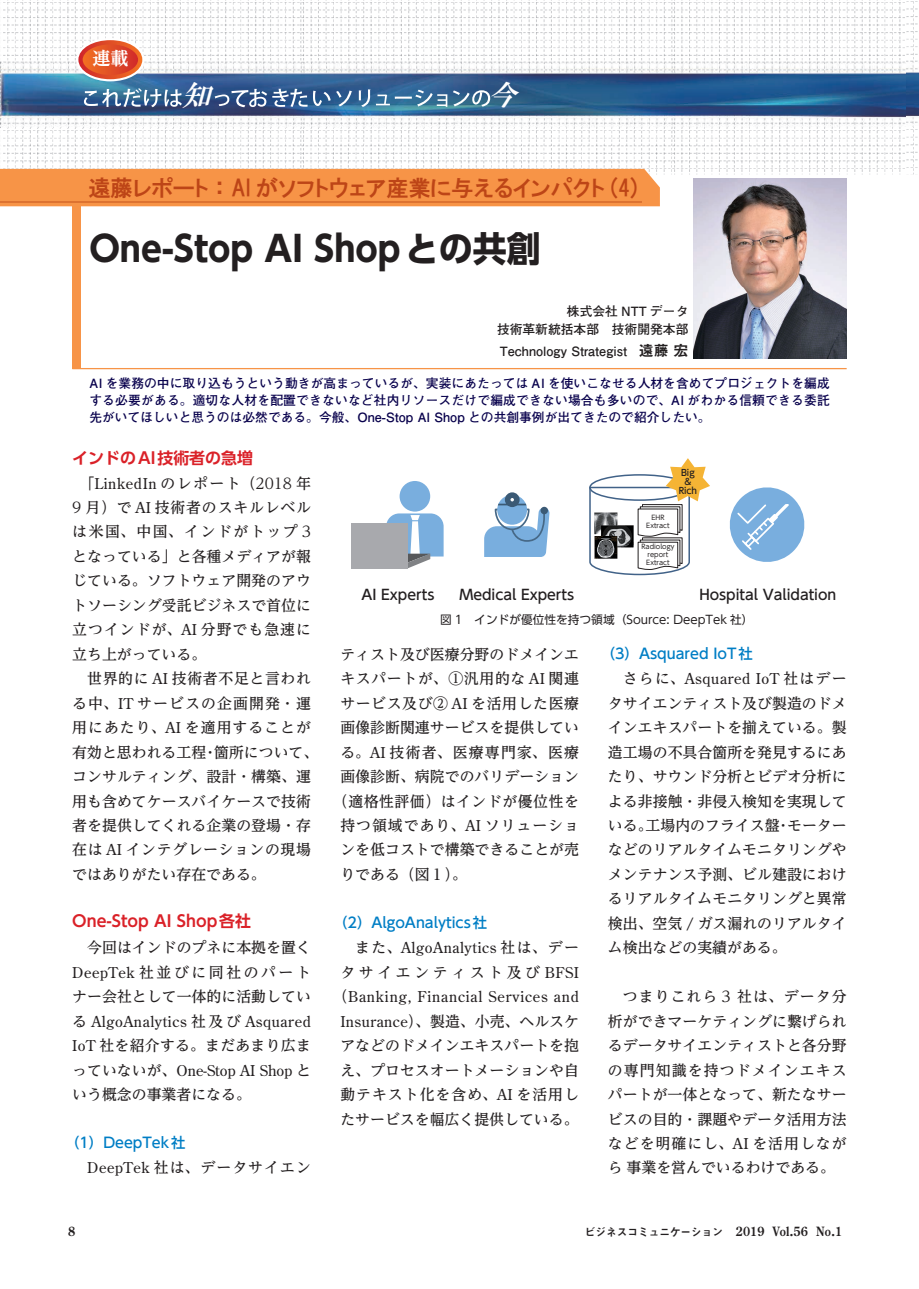
<style>
.page{position:relative;width:919px;height:1289px;background:#fff}
.page>*{position:absolute;margin:0;border:0;box-sizing:border-box;transform-origin:0 0}
.t1{font:700 35.1px "UD Shin Go Pro";color:#231f20}
.t2{font:italic 28.2px "HGP Mincho E";color:#fff}
.t3{font:22.35px "HGP Gothic E";letter-spacing:-.01em;color:#bd4517}
.t4{font:700 18px "UD Reimin Pro";color:#fff}
.t5{font:700 15.9px "UD Shin Go Pro De";color:#da2128}
.t6{font:500 14.85px/24.5px "UD Reimin Pro";color:#231f20;text-align:justify}
.t7{font:14.85px "Century Old Style";letter-spacing:.04em;color:#231f20}
.t8{font:14.85px "Century Old Style";color:#231f20}
.t9{font:500 14.85px "UD Reimin Pro";letter-spacing:.07em;color:#231f20}
.t10{font:500 14.85px "UD Reimin Pro";letter-spacing:.045em;color:#231f20}
.t11{font:500 14.85px "UD Reimin Pro";letter-spacing:.04em;color:#231f20}
.t12{font:500 14.85px "UD Reimin Pro";letter-spacing:.08em;color:#231f20}
.t13{font:500 14.85px "UD Reimin Pro";letter-spacing:.035em;color:#231f20}
.t14{font:500 14.85px "UD Reimin Pro";letter-spacing:.065em;color:#231f20}
.t15{font:500 14.85px "UD Reimin Pro";letter-spacing:.24em;color:#231f20}
.t16{font:500 14.4px "UD Shin Go Pro";color:#007ec5}
.t17{font:500 14.1px "UD Shin Go Pro";color:#231f20}
.t18{font:700 12.75px/17px "Futo Go B101 Pro";color:#08014c;text-align:justify}
.t19{font:700 12.75px/18.1px "Futo Go B101 Pro";color:#231f20;text-align:right}
.t20{font:700 12.75px "Century Old Style";color:#231f20;scale:.85 1}
.t21{font:11.7px "UD Shin Go Pro";color:#231f20}
.t22{font:500 8.85px/8.9px "UD Shin Go Pro";color:#231f20;text-align:center}
.t23{font:6.75px/7.8px "UD Shin Go Pro";color:#231f20;text-align:center}
.s1{font-family:"Midashi Go Pro MB31";font-weight:400;font-size:14.85px}
.s2{font-family:"Century Old Style";font-weight:400}
.s3{font-weight:400}
.s4{font-family:"UD Reimin Pro";font-weight:500}
.s5{font-family:"Midashi Go Pro MB31";font-weight:400;font-size:10.65px}
</style>
<div class="page">
<img style="left:1px;top:0;width:917px;height:174px">
<img style="left:0;top:60px;width:918px;height:67px">
<svg style="left:84px;top:88px;width:98px;height:19px"></svg>
<svg style="left:215px;top:89px;width:92px;height:18px"></svg>
<svg style="left:313px;top:91px;width:17px;height:15px"></svg>
<svg style="left:336px;top:91px;width:16px;height:15px"></svg>
<svg style="left:359px;top:89px;width:11px;height:18px"></svg>
<svg style="left:376px;top:90px;width:71px;height:17px"></svg>
<svg style="left:453px;top:90px;width:37px;height:17px"></svg>
<div style="left:76px;top:38px;width:68px;height:43px;border:9px solid #fff;border-radius:50%"></div>
<svg style="left:80px;top:42px;width:60px;height:35px;background:#e06341"></svg>
<div style="left:78px;top:40px;width:64px;height:39px;border:4px solid #fff;border-radius:50%"></div>
<img style="left:693px;top:178px;width:153px;height:180px">
<div style="left:0;top:169px;width:660px;height:37px;background:#f79447"></div>
<hr style="left:0;top:201px;width:641px;height:1px;background:#dd7331">
<div style="left:72px;top:206px;width:9px;height:163px;background:#f79447"></div>
<hr style="left:72px;top:368px;width:774px;height:1px;background:#f79447">
<div style="left:399px;top:481px;width:31px;height:30px;background:#79aede;border-radius:50%"></div>
<svg style="left:386px;top:513px;width:57px;height:55px"></svg>
<div style="left:351px;top:523px;width:56px;height:45px;background:#a8a9ad"></div>
<div style="left:505px;top:492px;width:14px;height:15px;background:#3b5a75;border-radius:50%"></div>
<svg style="left:484px;top:498px;width:65px;height:59px"></svg>
<div style="left:540px;top:507px;width:8px;height:7px;background:#3b5a75;border-radius:50%"></div>
<svg style="left:589px;top:458px;width:121px;height:118px"></svg>
<svg style="left:729px;top:487px;width:76px;height:75px"></svg>
<p class="t4" style="left:113px;top:43px;width:37px">連載</p>
<p class="t4" style="left:92px;top:44px;width:37px">連載</p>
<h2 class="t2" style="left:182px;top:81px;width:55px">知　</h2>
<h2 class="t2" style="left:488px;top:80px;width:37px">今</h2>
<h3 class="t3" style="left:88px;top:177px;width:551px">遠藤レポート： AI がソフトウェア産業に与えるインパクト (4)</h3>
<h1 class="t1" style="left:89px;top:220px;width:453px">One-Stop AI Shopとの共創</h1>
<p class="t19" style="left:497px;top:301px;width:193px">株式会社 NTT データ<br>技術革新統括本部　技術開発本部</p>
<p class="t19" style="left:499px;top:341px;width:190px">Technology Strategist <span class="s1">遠藤 宏</span></p>
<p class="t18" style="left:89px;top:373px;width:742px">AI を業務の中に取り込もうという動きが高まっているが、実装にあたっては AI を使いこなせる人材を含めてプロジェクトを編成する必要がある。適切な人材を配置できないなど社内リソースだけで編成できない場合も多いので、AI がわかる信頼できる委託先がいてほしいと思うのは必然である。今般、One-Stop AI Shop との共創事例が出てきたので紹介したい。</p>
<p class="t5" style="left:72px;top:445px;width:182px">インドのAI技術者の急増</p>
<p class="t6" style="left:72px;top:470px;width:240px;text-indent:7px">「<span class="s2">LinkedIn</span> のレポート（<span class="s3">2018</span> 年<span class="s3">9</span> 月）で <span class="s2">AI</span> 技術者のスキルレベルは米国、中国、インドがトップ <span class="s3">3</span>となっている」と各種メディアが報じている。ソフトウェア開発のアウトソーシング受託ビジネスで首位に立つインドが、<span class="s2">AI</span> 分野でも急速に立ち上がっている。</p>
<p class="t6" style="left:72px;top:666px;width:247px;text-align:left;text-indent:15px">世界的に <span class="s2">AI</span> 技術者不足と言われる中、<span class="s2">IT</span> サービスの企画開発<span class="s3">・</span>運用にあたり、<span class="s2">AI</span> を適用することが有効と思われる工程<span class="s3">・</span>箇所について、コンサルティング、設計<span class="s3">・</span>構築、運用も含めてケースバイケースで技術者を提供してくれる企業の登場<span class="s3">・</span>存在は <span class="s2">AI</span> インテグレーションの現場ではありがたい存在である。</p>
<p class="t5" style="left:72px;top:908px;width:180px">One-Stop AI Shop各社</p>
<p class="t6" style="left:72px;top:935px;width:240px;text-indent:15px">今回はインドのプネに本拠を置く<span class="s2">DeepTek</span> 社並びに同社のパートナー会社として一体的に活動してい</p>
<p class="t7" style="left:72px;top:1011px;width:240px"><span class="s4">る</span> AlgoAnalytics <span class="s4">社及び</span> Asquared</p>
<p class="t6" style="left:72px;top:1032px;width:240px"><span class="s2">IoT</span> 社を紹介する。まだあまり広ま</p>
<p class="t8" style="left:72px;top:1060px;width:240px"><span class="s4">っていないが、</span>One-Stop AI Shop <span class="s4">と</span></p>
<p class="t6" style="left:72px;top:1081px;width:180px">いう概念の事業者になる。</p>
<p class="t16" style="left:65px;top:1131px;width:122px">（1）DeepTek社</p>
<p class="t9" style="left:87px;top:1155px;width:225px"><span class="s2">DeepTek</span> 社は、データサイエン</p>
<p class="t22" style="left:678px;top:468px;width:20px">Big &amp;<br>Rich</p>
<p class="t23" style="left:646px;top:513px;width:25px">EHR<br>Extract</p>
<p class="t23" style="left:641px;top:542px;width:34px">Radiology report<br>Extract</p>
<p class="t17" style="left:361px;top:582px;width:74px">AI Experts</p>
<p class="t17" style="left:459px;top:582px;width:116px">Medical Experts</p>
<p class="t17" style="left:699px;top:582px;width:138px">Hospital Validation</p>
<p class="t21" style="left:440px;top:610px;width:315px">図 1　インドが優位性を持つ領域（Source: DeepTek 社）</p>
<p class="t6" style="left:340px;top:641px;width:240px">ティスト及び医療分野のドメインエ</p>
<p class="t10" style="left:340px;top:666px;width:240px">キスパートが、①汎用的な <span class="s2">AI</span> 関連</p>
<p class="t11" style="left:340px;top:691px;width:240px">サービス及び② <span class="s2">AI</span> を活用した医療</p>
<p class="t6" style="left:340px;top:715px;width:240px">画像診断関連サービスを提供してい</p>
<p class="t12" style="left:340px;top:739px;width:240px">る。<span class="s2">AI</span> 技術者、医療専門家、医療</p>
<p class="t6" style="left:340px;top:763px;width:240px">画像診断、病院でのバリデーション</p>
<p class="t13" style="left:333px;top:788px;width:247px">（適格性評価）はインドが優位性を</p>
<p class="t14" style="left:340px;top:813px;width:240px">持つ領域であり、<span class="s2">AI</span> ソリューショ</p>
<p class="t6" style="left:340px;top:837px;width:240px">ンを低コストで構築できることが売</p>
<p class="t6" style="left:340px;top:861px;width:128px">りである（図１）。</p>
<p class="t16" style="left:333px;top:911px;width:155px">（2）AlgoAnalytics社</p>
<p class="t7" style="left:355px;top:938px;width:225px"><span class="s4">また、</span>AlgoAnalytics <span class="s4">社は、デー</span></p>
<p class="t15" style="left:340px;top:960px;width:240px">タサイエンティスト及び<span class="s2">BFSI</span></p>
<p class="t7" style="left:333px;top:987px;width:247px"><span class="s4">（</span>Banking, Financial Services and</p>
<p class="t6" style="left:340px;top:1008px;width:240px"><span class="s2">Insurance</span>）、製造、小売、ヘルスケアなどのドメインエキスパートを抱え、プロセスオートメーションや自動テキスト化を含め、<span class="s2">AI</span> を活用したサービスを幅広く提供している。</p>
<p class="t16" style="left:600px;top:642px;width:153px">（3）Asquared IoT社</p>
<p class="t7" style="left:622px;top:669px;width:225px"><span class="s4">さらに、</span>Asquared IoT <span class="s4">社はデー</span></p>
<p class="t6" style="left:608px;top:690px;width:240px">タサイエンティスト及び製造のドメインエキスパートを揃えている。製造工場の不具合箇所を発見するにあたり、サウンド分析とビデオ分析による非接触<span class="s3">・</span>非侵入検知を実現している。工場内のフライス盤<span class="s3">・</span>モーターなどのリアルタイムモニタリングやメンテナンス予測、ビル建設におけるリアルタイムモニタリングと異常検出、空気 <span class="s2">/</span> ガス漏れのリアルタイム検出などの実績がある。</p>
<p class="t6" style="left:608px;top:983px;width:240px;text-indent:15px">つまりこれら <span class="s3">3</span> 社は、データ分析ができマーケティングに繋げられるデータサイエンティストと各分野の専門知識を持つドメインエキスパートが一体となって、新たなサービスの目的<span class="s3">・</span>課題やデータ活用方法などを明確にし、<span class="s2">AI</span> を活用しながら事業を営んでいるわけである。</p>
<p class="t20" style="left:68px;top:1223px;width:10px">8</p>
<p class="t20" style="left:585px;top:1223px;width:304px"><span class="s5">ビジネスコミュニケーション</span> 2019 Vol.56 No.1</p>
</div>
